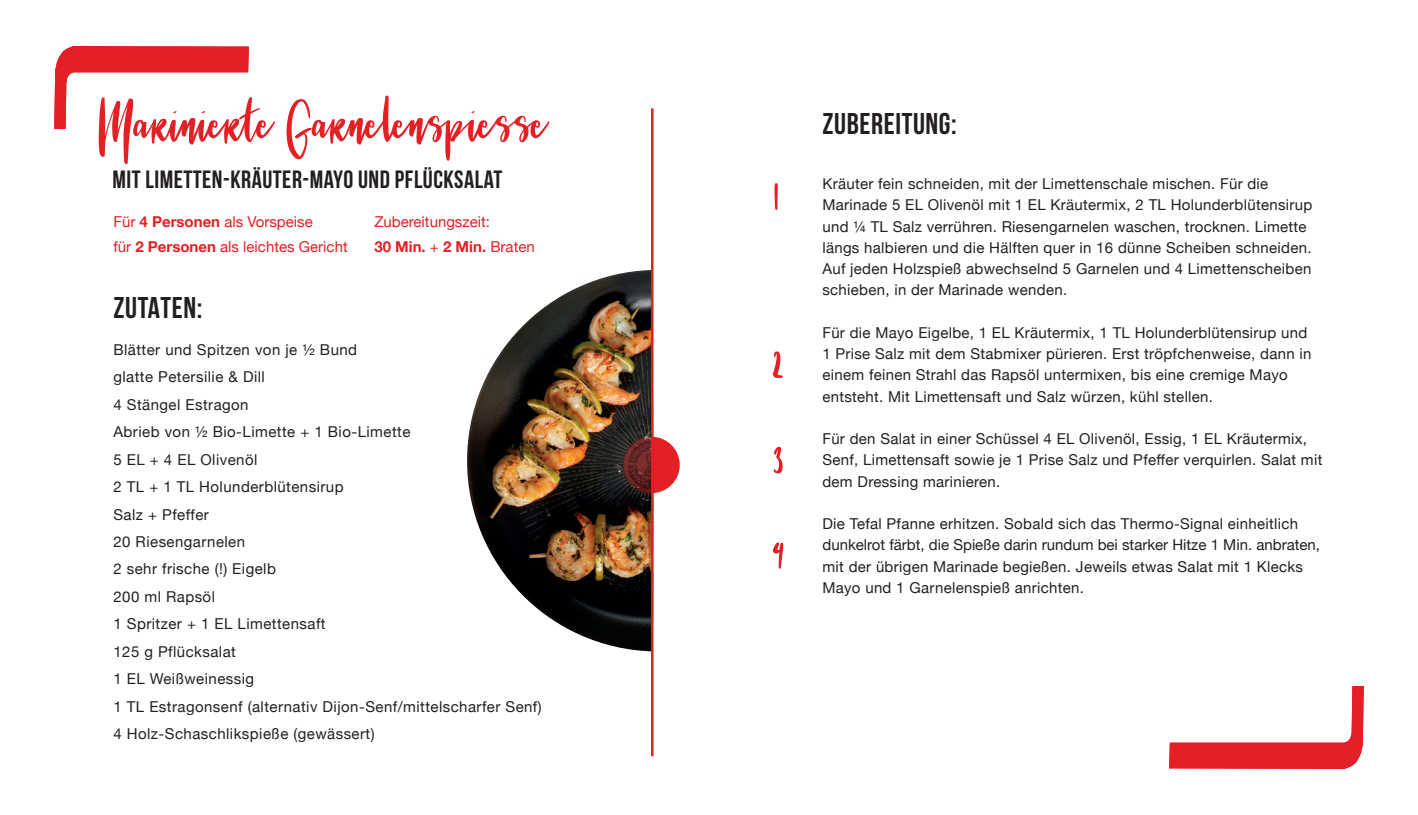
<style>
.page{position:relative;width:1418px;height:815px;background:#fff}
.page>*{position:absolute;margin:0;border:0;box-sizing:border-box;transform-origin:0 0}
.t1{font:77.5px "Awosem";color:#e41f25}
.t2{font:700 30px "Bebas Neue";letter-spacing:.02em;color:#231f20}
.t3{font:700 25px "Bebas Neue";letter-spacing:.02em;color:#231f20}
.t4{font:15px/27.5px "Helvetica Neue";letter-spacing:.02em;color:#231f20}
.t5{font:15px/25px "Helvetica Neue";color:#e41f25}
.s1{font-weight:700}
</style>
<div class="page">
<div style="left:623px;top:437px;width:56px;height:56px;background:#e41f25;border-radius:50%"></div>
<img style="left:467px;top:270px;width:184px;height:381px">
<hr style="left:651px;top:108px;width:2px;height:648px;background:#e41f25">
<svg style="left:772px;top:542px;width:11px;height:27px"></svg>
<svg style="left:773px;top:447px;width:9px;height:26px"></svg>
<svg style="left:772px;top:351px;width:10px;height:27px"></svg>
<svg style="left:774px;top:183px;width:3px;height:27px"></svg>
<svg style="left:54px;top:46px;width:195px;height:83px"></svg>
<svg style="left:1169px;top:686px;width:194px;height:83px"></svg>
<h1 class="t1" style="left:99px;top:96px;width:451px">Marinierte Garnelenspiesse</h1>
<h3 class="t3" style="left:112px;top:165px;width:391px">MIT LIMETTEN-KRÄUTER-MAYO UND PFLÜCKSALAT</h3>
<p class="t5" style="left:113px;top:210px;width:236px">Für <span class="s1">4 Personen</span> als Vorspeise<br>für <span class="s1">2 Personen</span> als leichtes Gericht</p>
<p class="t5" style="left:374px;top:210px;width:162px">Zubereitungszeit:<br><span class="s1">30 Min.</span> + <span class="s1">2 Min.</span> Braten</p>
<h2 class="t2" style="left:113px;top:291px;width:91px">ZUTATEN:</h2>
<p class="t4" style="left:113px;top:336px;width:430px">Blätter und Spitzen von je ½ Bund<br>glatte Petersilie &amp; Dill<br>4 Stängel Estragon<br>Abrieb von ½ Bio-Limette + 1 Bio-Limette<br>5 EL + 4 EL Olivenöl<br>2 TL + 1 TL Holunderblütensirup<br>Salz + Pfeffer<br>20 Riesengarnelen<br>2 sehr frische (!) Eigelb<br>200 ml Rapsöl<br>1 Spritzer + 1 EL Limettensaft<br>125 g Pflücksalat<br>1 EL Weißweinessig<br>1 TL Estragonsenf (alternativ Dijon-Senf/mittelscharfer Senf)<br>4 Holz-Schaschlikspieße (gewässert)</p>
<h2 class="t2" style="left:822px;top:107px;width:136px">ZUBEREITUNG:</h2>
<p class="t4" style="left:822px;top:174px;width:491px;line-height:21.2px">Kräuter fein schneiden, mit der Limettenschale mischen. Für die Marinade 5 EL Olivenöl mit 1 EL Kräutermix, 2 TL Holunderblütensirup und ¼ TL Salz verrühren. Riesengarnelen waschen, trocknen. Limette längs halbieren und die Hälften quer in 16 dünne Scheiben schneiden.<br>Auf jeden Holzspieß abwechselnd 5 Garnelen und 4 Limettenscheiben schieben, in der Marinade wenden.</p>
<p class="t4" style="left:822px;top:323px;width:490px;line-height:21.2px">Für die Mayo Eigelbe, 1 EL Kräutermix, 1 TL Holunderblütensirup und 1 Prise Salz mit dem Stabmixer pürieren. Erst tröpfchenweise, dann in einem feinen Strahl das Rapsöl untermixen, bis eine cremige Mayo entsteht. Mit Limettensaft und Salz würzen, kühl stellen.</p>
<p class="t4" style="left:822px;top:429px;width:501px;line-height:21.2px">Für den Salat in einer Schüssel 4 EL Olivenöl, Essig, 1 EL Kräutermix,<br>Senf, Limettensaft sowie je 1 Prise Salz und Pfeffer verquirlen. Salat mit dem Dressing marinieren.</p>
<p class="t4" style="left:822px;top:514px;width:499px;line-height:21.2px">Die Tefal Pfanne erhitzen. Sobald sich das Thermo-Signal einheitlich dunkelrot färbt, die Spieße darin rundum bei starker Hitze 1 Min. anbraten, mit der übrigen Marinade begießen. Jeweils etwas Salat mit 1 Klecks Mayo und 1 Garnelenspieß anrichten.</p>
</div>
